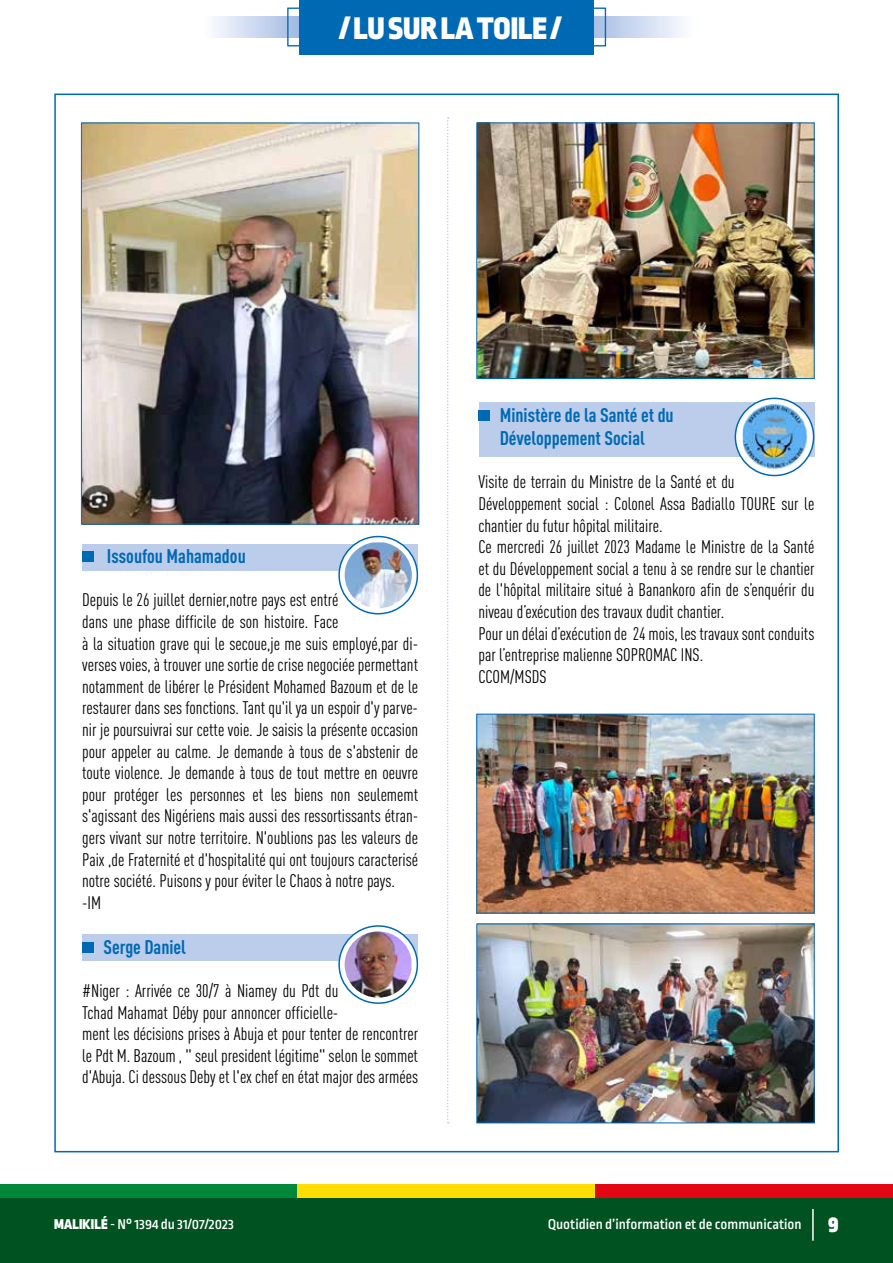
<style>
.page{position:relative;width:893px;height:1263px;background:#fff}
.page>*{position:absolute;margin:0;border:0;box-sizing:border-box;transform-origin:0 0}
.t1{font:900 33px "Ropa Sans Pro";color:#fff}
.t2{font:700 condensed 19.5px/23.4px "DIN Pro";color:#0069b4}
.t3{font:condensed 18px/21.6px "DIN Pro";color:#000}
.t4{font:500 15px "Ropa Sans Pro";color:#fff}
.s1{font-weight:900}
.s2{font-weight:900;font-size:24px}
</style>
<div class="page">
<div style="left:0;top:1184px;width:298px;height:17px;background:#008739"></div>
<div style="left:298px;top:1184px;width:297px;height:17px;background:#fd0"></div>
<div style="left:595px;top:1184px;width:298px;height:17px;background:#e30613"></div>
<div style="left:0;top:1198px;width:893px;height:65px;background:#005321"></div>
<hr style="left:812px;top:1209px;width:2px;height:32px;background:#fff">
<div style="left:82px;top:544px;width:336px;height:27px;background:#bccdeb"></div>
<div style="left:82px;top:552px;width:12px;height:10px;background:#0069b4"></div>
<div style="left:479px;top:403px;width:336px;height:54px;background:#bccdeb"></div>
<div style="left:478px;top:410px;width:12px;height:11px;background:#0069b4"></div>
<div style="left:82px;top:935px;width:336px;height:26px;background:#bccdeb"></div>
<div style="left:82px;top:942px;width:12px;height:10px;background:#0069b4"></div>
<svg style="left:213px;top:16px;width:470px;height:22px;background:#cddaf0"></svg>
<div style="left:299px;top:0;width:295px;height:54px;background:#0069b4"></div>
<div style="left:287px;top:8px;width:319px;height:38px;border:1px solid #0069b4"></div>
<svg style="left:447px;top:117px;width:2px;height:1006px"></svg>
<img style="left:83px;top:124px;width:334px;height:399px">
<div style="left:81px;top:122px;width:338px;height:403px;border:1px solid #0069b4"></div>
<img style="left:478px;top:124px;width:335px;height:253px">
<div style="left:476px;top:122px;width:339px;height:257px;border:1px solid #0069b4"></div>
<img style="left:478px;top:716px;width:335px;height:195px">
<div style="left:476px;top:714px;width:339px;height:199px;border:1px solid #0069b4"></div>
<img style="left:478px;top:925px;width:335px;height:196px">
<div style="left:476px;top:923px;width:339px;height:200px;border:1px solid #0069b4"></div>
<svg style="left:735px;top:398px;width:79px;height:77px"></svg>
<div style="left:735px;top:398px;width:79px;height:78px;border:2px solid #0069b4;border-radius:50%"></div>
<img style="left:743px;top:404px;width:65px;height:66px">
<svg style="left:339px;top:536px;width:78px;height:78px"></svg>
<div style="left:338px;top:536px;width:80px;height:78px;border:2px solid #0069b4;border-radius:50%"></div>
<img style="left:345px;top:542px;width:67px;height:66px">
<svg style="left:339px;top:926px;width:78px;height:77px"></svg>
<div style="left:338px;top:925px;width:80px;height:79px;border:2px solid #0069b4;border-radius:50%"></div>
<img style="left:345px;top:931px;width:66px;height:67px">
<h1 class="t1" style="left:339px;top:9px;width:224px">/ LU SUR LA TOILE /</h1>
<p class="t2" style="left:107px;top:543px;width:140px">Issoufou Mahamadou</p>
<p class="t3" style="left:82px;top:588px;width:337px">Depuis le 26 juillet dernier,notre pays est entré<br>dans une phase difficile de son histoire. Face<br>à la situation grave qui le secoue,je me suis employé,par di&shy;verses voies, à trouver une sortie de crise negociée permettant notamment de libérer le Président Mohamed Bazoum et de le restaurer dans ses fonctions. Tant qu'il ya un espoir d'y parve&shy;nir je poursuivrai sur cette voie. Je saisis la présente occasion pour appeler au calme. Je demande à tous de s'abstenir de toute violence. Je demande à tous de tout mettre en oeuvre pour protéger les personnes et les biens non seulememt s'agissant des Nigériens mais aussi des ressortissants étran&shy;gers vivant sur notre territoire. N'oublions pas les valeurs de Paix ,de Fraternité et d'hospitalité qui ont toujours caracterisé notre société. Puisons y pour éviter le Chaos à notre pays. -IM</p>
<p class="t2" style="left:103px;top:933px;width:84px">Serge Daniel</p>
<p class="t3" style="left:82px;top:978px;width:337px">#Niger : Arrivée ce 30/7 à Niamey du Pdt du<br>Tchad Mahamat Déby pour annoncer officielle-<br>ment les décisions prises à Abuja et pour tenter de rencontrer le Pdt M. Bazoum , " seul president légitime" selon le sommet d'Abuja. Ci dessous Deby et l'ex chef en état major des armées</p>
<p class="t2" style="left:500px;top:401px;width:176px">Ministère de la Santé et du<br>Développement Social</p>
<p class="t3" style="left:478px;top:470px;width:337px">Visite de terrain du Ministre de la Santé et du Développement social : Colonel Assa Badiallo TOURE sur le chantier du futur hôpital militaire.<br>Ce mercredi 26 juillet 2023 Madame le Ministre de la Santé et du Développement social a tenu à se rendre sur le chantier de l'hôpital militaire situé à Banankoro afin de s’enquérir du niveau d’exécution des travaux dudit chantier.<br>Pour un délai d’exécution de 24 mois, les travaux sont conduits par l’entreprise malienne SOPROMAC INS.<br>CCOM/MSDS</p>
<p class="t4" style="left:54px;top:1216px;width:181px"><span class="s1">MALIKILÉ</span> - N° 1394 du 31/07/2023</p>
<p class="t4" style="left:548px;top:1216px;width:292px">Quotidien d’information et de communication <span class="s2">9</span></p>
</div>
